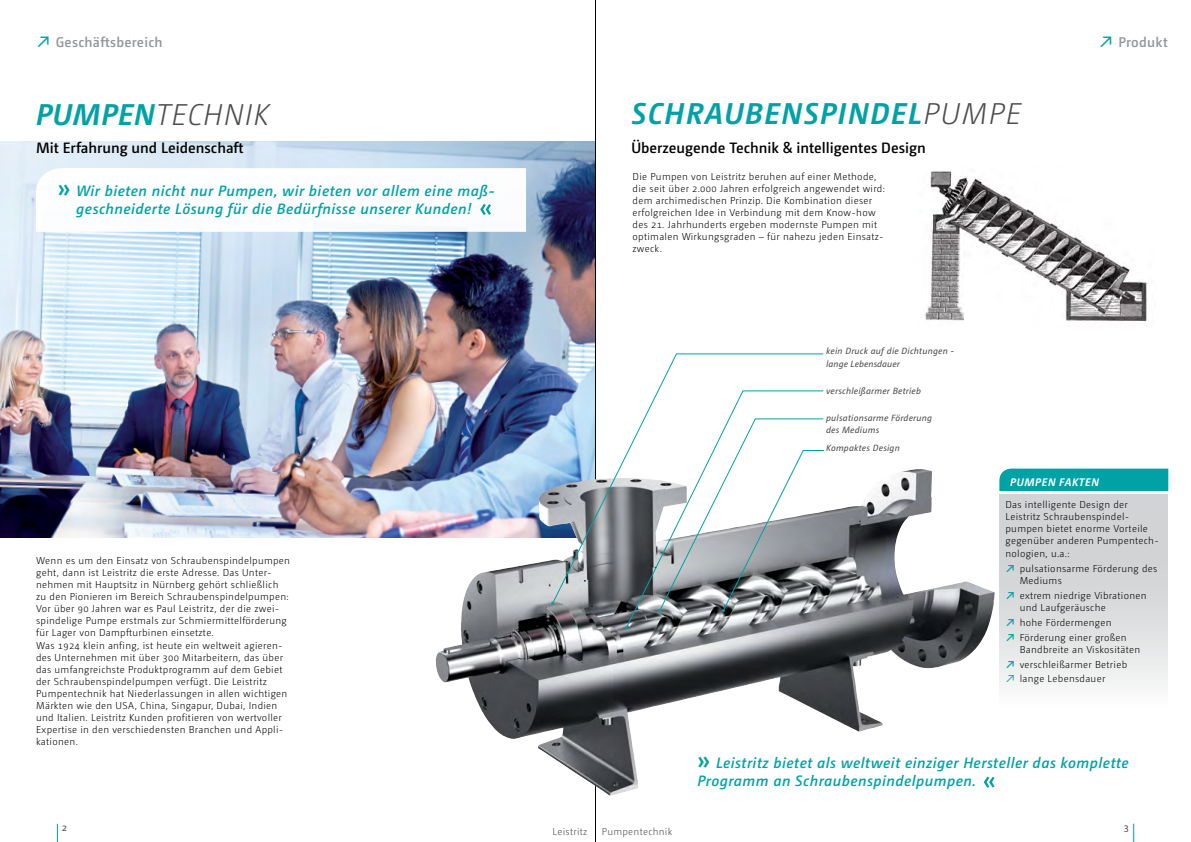
<style>
.page{position:relative;width:1191px;height:842px;background:#fff}
.page>*{position:absolute;margin:0;border:0;box-sizing:border-box;transform-origin:0 0}
.t1{font:italic 700 30px "Camingo Dos";letter-spacing:.055em;color:#00a2a5}
.t2{font:italic 300 30px "Camingo Dos";letter-spacing:.03em;color:#4d4d4f}
.t3{font:italic 600 15px/18px "Camingo Dos";letter-spacing:.03em;color:#00a2a5;text-align:center}
.t4{font:600 15px "Camingo Dos";color:#000}
.t5{font:600 14px "Camingo Dos";letter-spacing:.02em;color:#939598}
.t6{font:italic 700 11px "Camingo Dos";letter-spacing:.055em;color:#fff}
.t7{font:300 10px/12px "Camingo Dos";letter-spacing:.03em;color:#000}
.t8{font:300 10px "Camingo Dos";letter-spacing:.03em;color:#4d4d4f}
.t9{font:10px "Camingo Dos";color:#4d4d4f}
.t10{font:10px "Myriad Pro";color:#4d4d4f}
.t11{font:italic 9px/12px "Camingo Dos";letter-spacing:.025em;color:#4d4d4f}
.s1{font-style:italic;font-size:15px;color:#00a2a5}
.s2{font-weight:300;color:#4d4d4f}
.s3{font-style:normal;font-size:24px}
.s4{font-weight:700;color:#00a2a5}
.s5{font-weight:400;color:#00a2a5}
</style>
<div class="page">
<img style="left:0;top:142px;width:595px;height:396px">
<hr style="left:595px;top:0;width:1px;height:842px;background:#000">
<img style="left:925px;top:171px;width:222px;height:151px">
<div style="left:999px;top:469px;width:169px;height:22px;background:#00a2a5"></div>
<div style="left:999px;top:494px;width:168px;height:219px;background:linear-gradient(to bottom,#c6c9ca,#f6f7f7)"></div>
<img style="left:434px;top:471px;width:472px;height:285px">
<svg style="left:552px;top:353px;width:272px;height:251px"></svg>
<svg style="left:625px;top:390px;width:199px;height:239px"></svg>
<svg style="left:658px;top:418px;width:166px;height:194px"></svg>
<svg style="left:36px;top:168px;width:489px;height:64px"></svg>
<svg style="left:983px;top:776px;width:11px;height:12px"></svg>
<svg style="left:57px;top:824px;width:1px;height:18px"></svg>
<svg style="left:1133px;top:824px;width:1px;height:18px"></svg>
<h3 class="t5" style="left:36px;top:34px;width:128px"><span class="s1">↗</span> Geschäftsbereich</h3>
<h3 class="t5" style="left:1098px;top:34px;width:70px"><span class="s1">↗</span> Produkt</h3>
<h1 class="t1" style="left:36px;top:96px;width:39px">PUMPEN</h1>
<h1 class="t2" style="left:156px;top:97px;width:115px">TECHNIK</h1>
<h1 class="t1" style="left:631px;top:95px;width:152px">SCHRAUBENSP</h1>
<h1 class="t1" style="left:838px;top:95px;width:185px">INDEL<span class="s2">PUMPE</span></h1>
<h2 class="t4" style="left:36px;top:139px;width:209px">Mit Erfahrung und Leidenschaft</h2>
<h2 class="t4" style="left:631px;top:139px;width:296px">Überzeugende Technik &amp; intelligentes Design</h2>
<h2 class="t3" style="left:58px;top:182px;width:438px"><span class="s3">»</span> Wir bieten nicht nur Pumpen, wir bieten vor allem eine maß&shy;geschneiderte Lösung für die Bedürfnisse unserer Kunden!</h2>
<p class="t7" style="left:36px;top:554px;width:255px">Wenn es um den Einsatz von Schraubenspindelpumpen geht, dann ist Leistritz die erste Adresse. Das Unter&shy;nehmen mit Hauptsitz in Nürnberg gehört schließlich zu den Pionieren im Bereich Schraubenspindelpumpen:<br>Vor über 90 Jahren war es Paul Leistritz, der die zwei&shy;spindelige Pumpe erstmals zur Schmiermittelförderung für Lager von Dampfturbinen einsetzte.</p>
<p class="t7" style="left:36px;top:640px;width:253px">Was 1924 klein anfing, ist heute ein weltweit agieren&shy;des Unternehmen mit über 300 Mitarbeitern, das über das umfangreichste Produktprogramm auf dem Gebiet der Schraubenspindelpumpen verfügt. Die Leistritz Pumpentechnik hat Niederlassungen in allen wichtigen Märkten wie den USA, China, Singapur, Dubai, Indien und Italien. Leistritz Kunden profitieren von wertvoller Expertise in den verschiedensten Branchen und Appli&shy;kationen.</p>
<p class="t7" style="left:632px;top:171px;width:253px">Die Pumpen von Leistritz beruhen auf einer Methode, die seit über 2.000 Jahren erfolgreich angewendet wird: dem archimedischen Prinzip. Die Kombination dieser erfolgreichen Idee in Verbindung mit dem Know-how des 21. Jahrhunderts ergeben modernste Pumpen mit optimalen Wirkungsgraden – für nahezu jeden Einsatz&shy;zweck.</p>
<p class="t11" style="left:826px;top:344px;width:130px;line-height:13px">kein Druck auf die Dichtungen - lange Lebensdauer</p>
<p class="t11" style="left:826px;top:385px;width:96px">verschleißarmer Betrieb</p>
<p class="t11" style="left:826px;top:412px;width:107px">pulsationsarme Förderung des Mediums</p>
<p class="t11" style="left:826px;top:442px;width:75px">Kompaktes Design</p>
<p class="t6" style="left:1010px;top:475px;width:83px">PUMPEN FAKTEN</p>
<p class="t7" style="left:1005px;top:499px;width:155px">Das intelligente Design der<br>Leistritz Schraubenspindel&shy;pumpen bietet enorme Vorteile gegenüber anderen Pumpentech-</p>
<p class="t7" style="left:1005px;top:547px;width:153px;line-height:14.8px">nologien, u.a.:<br><span class="s4">↗</span> pulsationsarme Förderung des</p>
<p class="t7" style="left:1005px;top:573px;width:143px;line-height:14.8px;text-indent:14px">Mediums<br><span class="s4">↗</span> extrem niedrige Vibrationen</p>
<p class="t7" style="left:1005px;top:600px;width:123px;line-height:14.8px;text-indent:14px">und Laufgeräusche<br><span class="s4">↗</span> hohe Fördermengen<br><span class="s4">↗</span> Förderung einer großen</p>
<p class="t7" style="left:1005px;top:642px;width:136px;line-height:14.8px;text-indent:14px">Bandbreite an Viskositäten <span class="s4">↗</span> verschleißarmer Betrieb<br><span class="s5">↗</span> lange Lebensdauer</p>
<h2 class="t3" style="left:697px;top:754px;width:433px;text-align:left"><span class="s3">»</span> Leistritz bietet als weltweit einziger Hersteller das komplette<br>Programm an Schraubenspindelpumpen.</h2>
<p class="t9" style="left:62px;top:822px;width:7px">2</p>
<p class="t8" style="left:552px;top:825px;width:36px">Leistritz</p>
<p class="t8" style="left:602px;top:825px;width:72px">Pumpentechnik</p>
<p class="t10" style="left:1123px;top:823px;width:7px">3</p>
</div>
